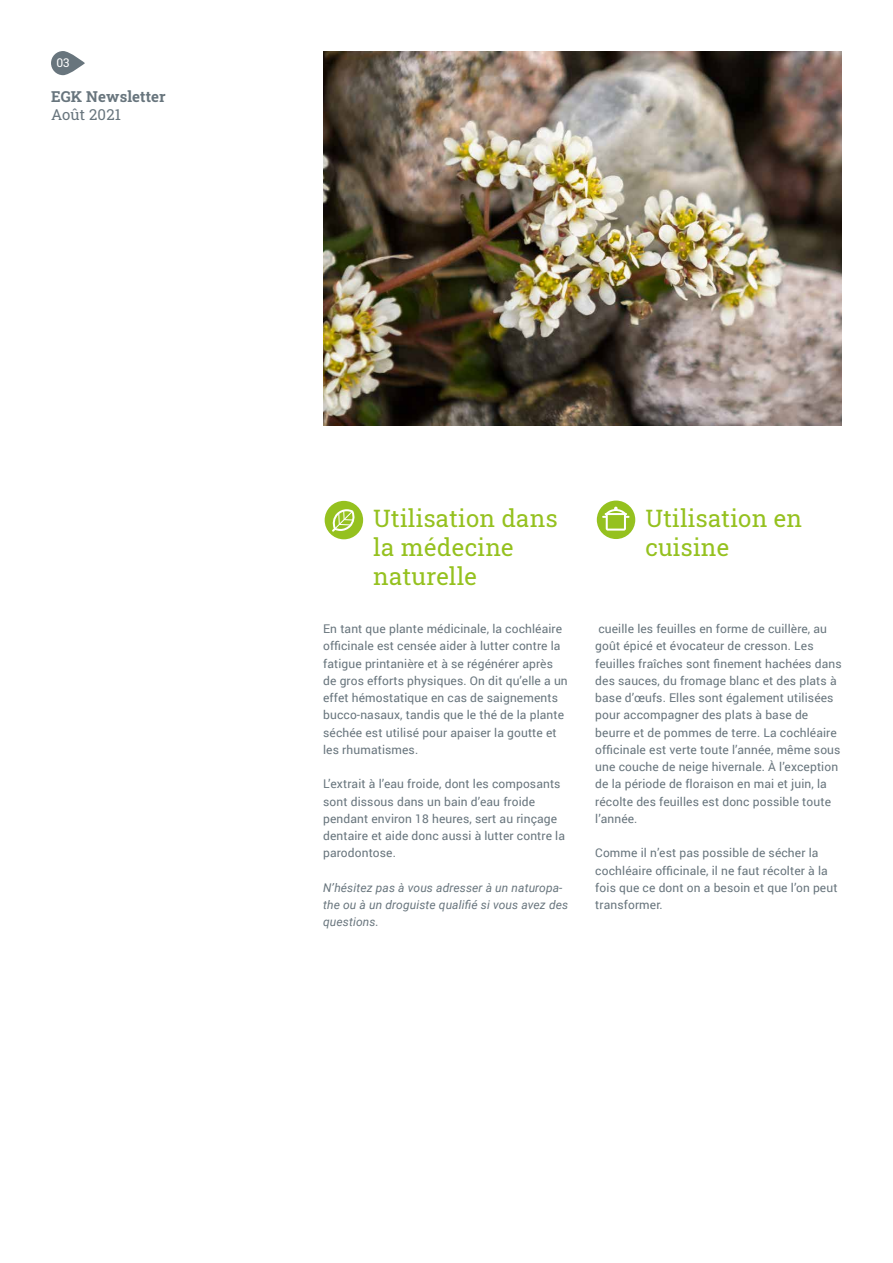
<style>
.page{position:relative;width:893px;height:1263px;background:#fff}
.page>*{position:absolute;margin:0;border:0;box-sizing:border-box;transform-origin:0 0}
.t1{font:24px/28.8px "Roboto Slab";letter-spacing:.01em;color:#95c11f}
.t2{font:700 15px "Roboto Slab";letter-spacing:.01em;color:#68757d}
.t3{font:15px "Roboto Slab";letter-spacing:.01em;color:#68757d}
.t4{font:12px/17.2px "Roboto";letter-spacing:.01em;color:#68757d}
.t5{font:italic 12px/17.2px "Roboto";letter-spacing:.01em;color:#68757d}
.t6{font:12px "Roboto Slab";color:#fff}
</style>
<div class="page">
<img style="left:323px;top:51px;width:519px;height:375px">
<svg style="left:51px;top:51px;width:34px;height:24px"></svg>
<div style="left:325px;top:501px;width:38px;height:38px;background:#95c11f;border-radius:50%"></div>
<svg style="left:332px;top:509px;width:23px;height:23px"></svg>
<div style="left:597px;top:501px;width:38px;height:38px;background:#95c11f;border-radius:50%"></div>
<svg style="left:602px;top:507px;width:27px;height:24px"></svg>
<p class="t6" style="left:56px;top:54px;width:15px">03</p>
<p class="t2" style="left:51px;top:86px;width:116px">EGK Newsletter</p>
<p class="t3" style="left:51px;top:104px;width:71px">Août 2021</p>
<h1 class="t1" style="left:373px;top:503px;width:186px">Utilisation dans la médecine naturelle</h1>
<h1 class="t1" style="left:645px;top:503px;width:158px">Utilisation en cuisine</h1>
<p class="t4" style="left:323px;top:620px;width:246px">En tant que plante médicinale, la cochléaire officinale est censée aider à lutter contre la fatigue printanière et à se régénérer après de gros efforts physiques. On dit qu’elle a un effet hémostatique en cas de saignements bucco-nasaux, tandis que le thé de la plante séchée est utilisé pour apaiser la goutte et les rhumatismes.</p>
<p class="t4" style="left:323px;top:775px;width:243px">L’extrait à l’eau froide, dont les composants sont dissous dans un bain d’eau froide pendant environ 18 heures, sert au rinçage dentaire et aide donc aussi à lutter contre la parodontose.</p>
<p class="t5" style="left:323px;top:878px;width:246px">N’hésitez pas à vous adresser à un naturopa&shy;the ou à un droguiste qualifié si vous avez des questions.</p>
<p class="t4" style="left:595px;top:620px;width:248px">cueille les feuilles en forme de cuillère, au goût épicé et évocateur de cresson. Les feuilles fraîches sont finement hachées dans des sauces, du fromage blanc et des plats à base d’œufs. Elles sont également utilisées pour accompagner des plats à base de beurre et de pommes de terre. La cochléaire officinale est verte toute l’année, même sous une couche de neige hivernale. À l’exception de la période de floraison en mai et juin, la récolte des feuilles est donc possible toute l’année.</p>
<p class="t4" style="left:595px;top:844px;width:244px">Comme il n’est pas possible de sécher la cochléaire officinale, il ne faut récolter à la fois que ce dont on a besoin et que l’on peut transformer.</p>
</div>
